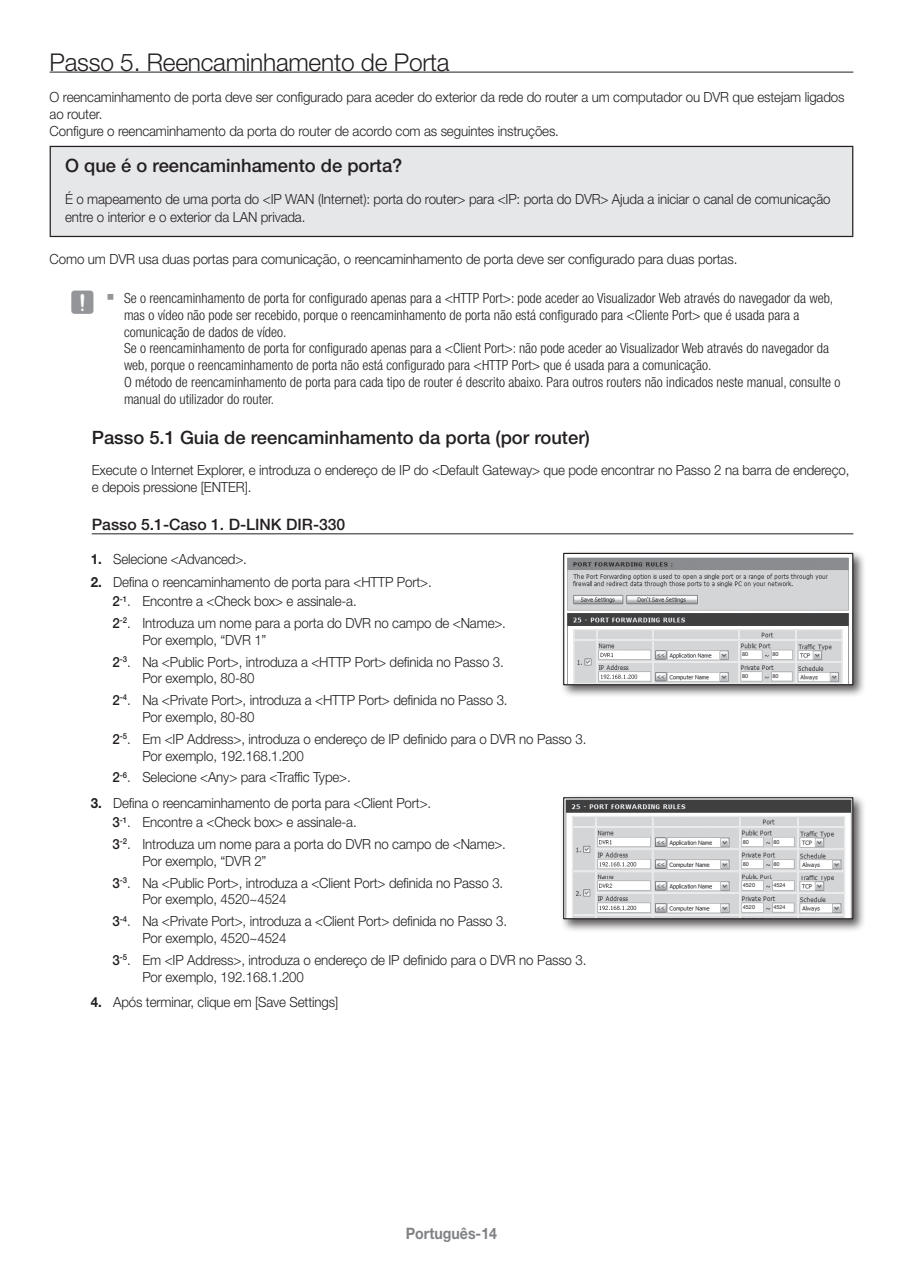
<style>
.page{position:relative;width:903px;height:1275px;background:#fff}
.page>*{position:absolute;margin:0;border:0;box-sizing:border-box;transform-origin:0 0}
.t1{font:300 24.5px "Helvetica Neue cp";letter-spacing:-.01em;color:#231f20}
.t2{font:500 18.38px "Helvetica Neue cp";color:#231f20}
.t3{font:500 15.75px "Helvetica Neue cp";color:#231f20}
.t4{font:700 15.75px "Helvetica Neue cp";color:#808285;scale:.9 1}
.t5{font:300 14px/16.8px "Helvetica Neue cp";letter-spacing:-.01em;color:#231f20;scale:.95 1}
.t6{font:300 condensed 14px/16.8px "Helvetica Neue cp";color:#231f20}
.t7{font:5.6px "Helvetica Neue cp";color:#231f20}
.s1{font-family:"SIBD P1400";font-weight:400;font-stretch:normal;font-size:26.25px;color:#939598}
.s2{font-family:"SI Icon HR755";font-weight:400;font-stretch:normal;font-size:17.5px;color:#939598}
.s3{font-weight:700}
.s4{font-weight:500}
</style>
<div class="page">
<hr style="left:50px;top:72px;width:803px;height:1px;background:#231f20">
<hr style="left:92px;top:533px;width:761px;height:1px;background:#231f20">
<div style="left:50px;top:146px;width:803px;height:90px;background:#e6e7e9"></div>
<hr style="left:50px;top:146px;width:803px;height:1px;background:#231f20">
<hr style="left:50px;top:147px;width:1px;height:89px;background:#231f20">
<hr style="left:852px;top:147px;width:1px;height:89px;background:#231f20">
<hr style="left:50px;top:236px;width:803px;height:1px;background:#231f20">
<div style="left:560px;top:550px;width:306px;height:148px;background:#231f20;opacity:.75"></div>
<img style="left:565px;top:555px;width:286px;height:128px">
<div style="left:563px;top:553px;width:290px;height:132px;border:1px solid #231f20"></div>
<div style="left:772px;top:652px;width:16px;height:6px;background:#fff"></div>
<div style="left:741px;top:652px;width:16px;height:6px;background:#fff"></div>
<div style="left:772px;top:673px;width:16px;height:7px;background:#fff"></div>
<div style="left:741px;top:673px;width:16px;height:7px;background:#fff"></div>
<div style="left:560px;top:794px;width:306px;height:139px;background:#231f20;opacity:.75"></div>
<img style="left:565px;top:799px;width:286px;height:118px">
<div style="left:563px;top:797px;width:290px;height:122px;border:1px solid #231f20"></div>
<div style="left:742px;top:840px;width:16px;height:6px;background:#fff"></div>
<div style="left:773px;top:840px;width:16px;height:6px;background:#fff"></div>
<div style="left:742px;top:861px;width:16px;height:7px;background:#fff"></div>
<div style="left:773px;top:861px;width:16px;height:7px;background:#fff"></div>
<div style="left:742px;top:882px;width:17px;height:7px;background:#fff"></div>
<div style="left:773px;top:882px;width:17px;height:7px;background:#fff"></div>
<div style="left:742px;top:904px;width:17px;height:7px;background:#fff"></div>
<div style="left:773px;top:904px;width:17px;height:7px;background:#fff"></div>
<h1 class="t1" style="left:50px;top:48px;width:401px">Passo 5. Reencaminhamento de Porta</h1>
<p class="t5" style="left:50px;top:89px;width:838px">O reencaminhamento de porta deve ser configurado para aceder do exterior da rede do router a um computador ou DVR que estejam ligados ao router.<br>Configure o reencaminhamento da porta do router de acordo com as seguintes instruções.</p>
<h2 class="t2" style="left:65px;top:155px;width:339px">O que é o reencaminhamento de porta?</h2>
<p class="t5" style="left:65px;top:190px;width:807px;line-height:18px">É o mapeamento de uma porta do &lt;IP WAN (Internet): porta do router&gt; para &lt;IP: porta do DVR&gt; Ajuda a iniciar o canal de comunicação entre o interior e o exterior da LAN privada.</p>
<p class="t5" style="left:50px;top:251px;width:725px">Como um DVR usa duas portas para comunicação, o reencaminhamento de porta deve ser configurado para duas portas.</p>
<p class="t6" style="left:124px;top:290px;width:718px;text-indent:-55px"><span class="s1">J</span> <span class="s2">`</span> Se o reencaminhamento de porta for configurado apenas para a &lt;HTTP Port&gt;: pode aceder ao Visualizador Web através do navegador da web, mas o vídeo não pode ser recebido, porque o reencaminhamento de porta não está configurado para &lt;Cliente Port&gt; que é usada para a comunicação de dados de vídeo.<br>Se o reencaminhamento de porta for configurado apenas para a &lt;Client Port&gt;: não pode aceder ao Visualizador Web através do navegador da web, porque o reencaminhamento de porta não está configurado para &lt;HTTP Port&gt; que é usada para a comunicação.<br>O método de reencaminhamento de porta para cada tipo de router é descrito abaixo. Para outros routers não indicados neste manual, consulte o manual do utilizador do router.</p>
<h2 class="t2" style="left:92px;top:427px;width:500px">Passo 5.1 Guia de reencaminhamento da porta (por router)</h2>
<p class="t5" style="left:92px;top:462px;width:799px">Execute o Internet Explorer, e introduza o endereço de IP do &lt;Default Gateway&gt; que pode encontrar no Passo 2 na barra de endereço, e depois pressione [ENTER].</p>
<p class="t3" style="left:92px;top:515px;width:255px">Passo 5.1-Caso 1. D-LINK DIR-330</p>
<p class="t5" style="left:91px;top:550px;width:166px"><span class="s3">1.</span> Selecione &lt;Advanced&gt;.</p>
<p class="t5" style="left:113px;top:572px;width:337px;line-height:19.2px;text-indent:-22px"><span class="s3">2.</span> Defina o reencaminhamento de porta para &lt;HTTP Port&gt;.<br><span class="s4">2</span><sup>-1</sup>. Encontre a &lt;Check box&gt; e assinale-a.</p>
<p class="t5" style="left:142px;top:615px;width:384px;text-indent:-30px"><span class="s4">2</span><sup>-2</sup>. Introduza um nome para a porta do DVR no campo de &lt;Name&gt;.<br>Por exemplo, “DVR 1”</p>
<p class="t5" style="left:142px;top:653px;width:382px;text-indent:-30px"><span class="s4">2</span><sup>-3</sup>. Na &lt;Public Port&gt;, introduza a &lt;HTTP Port&gt; definida no Passo 3.<br>Por exemplo, 80-80</p>
<p class="t5" style="left:142px;top:692px;width:386px;text-indent:-30px"><span class="s4">2</span><sup>-4</sup>. Na &lt;Private Port&gt;, introduza a &lt;HTTP Port&gt; definida no Passo 3.<br>Por exemplo, 80-80</p>
<p class="t5" style="left:142px;top:730px;width:469px;text-indent:-30px"><span class="s4">2</span><sup>-5</sup>. Em &lt;IP Address&gt;, introduza o endereço de IP definido para o DVR no Passo 3.<br>Por exemplo, 192.168.1.200</p>
<p class="t5" style="left:113px;top:769px;width:252px"><span class="s4">2</span><sup>-6</sup>. Selecione &lt;Any&gt; para &lt;Traffic Type&gt;.</p>
<p class="t5" style="left:113px;top:793px;width:337px;line-height:19.2px;text-indent:-22px"><span class="s3">3.</span> Defina o reencaminhamento de porta para &lt;Client Port&gt;.<br><span class="s4">3</span><sup>-1</sup>. Encontre a &lt;Check box&gt; e assinale-a.</p>
<p class="t5" style="left:142px;top:836px;width:384px;text-indent:-30px"><span class="s4">3</span><sup>-2</sup>. Introduza um nome para a porta do DVR no campo de &lt;Name&gt;.<br>Por exemplo, “DVR 2”</p>
<p class="t5" style="left:142px;top:874px;width:381px;text-indent:-30px"><span class="s4">3</span><sup>-3</sup>. Na &lt;Public Port&gt;, introduza a &lt;Client Port&gt; definida no Passo 3.<br>Por exemplo, 4520~4524</p>
<p class="t5" style="left:142px;top:913px;width:385px;text-indent:-30px"><span class="s4">3</span><sup>-4</sup>. Na &lt;Private Port&gt;, introduza a &lt;Client Port&gt; definida no Passo 3.<br>Por exemplo, 4520~4524</p>
<p class="t5" style="left:142px;top:951px;width:469px;text-indent:-30px"><span class="s4">3</span><sup>-5</sup>. Em &lt;IP Address&gt;, introduza o endereço de IP definido para o DVR no Passo 3.<br>Por exemplo, 192.168.1.200</p>
<p class="t5" style="left:91px;top:994px;width:262px"><span class="s3">4.</span> Após terminar, clique em [Save Settings]</p>
<p class="t7" style="left:742px;top:651px;width:8px">80</p>
<p class="t7" style="left:772px;top:651px;width:8px">80</p>
<p class="t7" style="left:742px;top:673px;width:8px">80</p>
<p class="t7" style="left:772px;top:673px;width:8px">80</p>
<p class="t7" style="left:743px;top:839px;width:8px">80</p>
<p class="t7" style="left:773px;top:839px;width:8px">80</p>
<p class="t7" style="left:743px;top:861px;width:8px">80</p>
<p class="t7" style="left:773px;top:861px;width:8px">80</p>
<p class="t7" style="left:743px;top:882px;width:14px">4520</p>
<p class="t7" style="left:773px;top:882px;width:14px">4524</p>
<p class="t7" style="left:743px;top:904px;width:14px">4520</p>
<p class="t7" style="left:773px;top:904px;width:14px">4524</p>
<p class="t4" style="left:406px;top:1225px;width:103px">Português-14</p>
</div>
